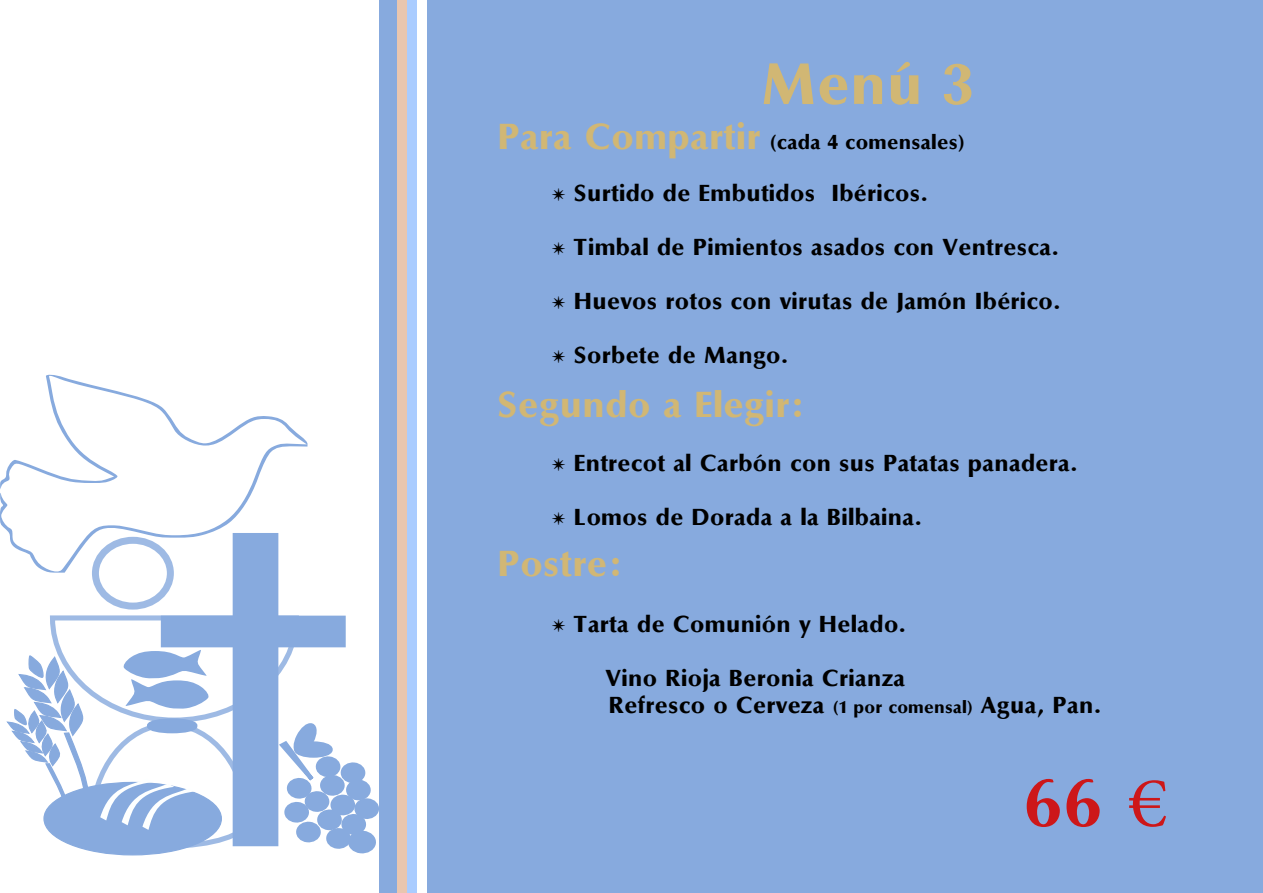
<style>
.page{position:relative;width:1263px;height:893px;background:#fff}
.page>*{position:absolute;margin:0;border:0;box-sizing:border-box;transform-origin:0 0}
.t1{font:700 72px "Optane";color:#cd1719}
.t2{font:800 60px "Optane";color:#d1b774}
.t3{font:800 37.5px "Optane";color:#d1b774}
.t4{font:800 37.5px "Optane";color:#d1b775}
.t5{font:800 24px/27px "Optane";color:#000}
.t6{font:800 21px "Optane";color:#000}
.s1{font-size:37.5px;color:#d1b774}
.s2{font-family:"Minion Pro";font-weight:400}
.s3{font-size:18px}
</style>
<div class="page">
<div style="left:92px;top:537px;width:82px;height:73px;border:7px solid #87aade;border-radius:50%"></div>
<div style="left:235px;top:535px;width:41px;height:309px;background:#87aade"></div>
<div style="left:233px;top:533px;width:45px;height:313px;border:4px solid #87aade"></div>
<svg style="left:6px;top:615px;width:373px;height:241px"></svg>
<svg style="left:0;top:374px;width:307px;height:199px"></svg>
<div style="left:379px;top:0;width:884px;height:893px;background:#87aade"></div>
<div style="left:408px;top:0;width:9px;height:893px;background:#acf"></div>
<div style="left:397px;top:0;width:10px;height:893px;background:#e9c6af"></div>
<div style="left:418px;top:0;width:9px;height:893px;background:#fff"></div>
<h2 class="t2" style="left:761px;top:49px;width:214px">Menú 3</h2>
<p class="t6" style="left:497px;top:130px;width:469px"><span class="s1">Para Compartir</span> (cada 4 comensales)</p>
<p class="t5" style="left:551px;top:180px;width:378px"><span class="s2">✴</span> Surtido de Embutidos Ibéricos.</p>
<p class="t5" style="left:551px;top:234px;width:509px"><span class="s2">✴</span> Timbal de Pimientos asados con Ventresca.</p>
<p class="t5" style="left:551px;top:288px;width:511px"><span class="s2">✴</span> Huevos rotos con virutas de Jamón Ibérico.</p>
<p class="t5" style="left:551px;top:342px;width:239px"><span class="s2">✴</span> Sorbete de Mango.</p>
<h3 class="t3" style="left:497px;top:383px;width:311px">Segundo a Elegir:</h3>
<p class="t5" style="left:551px;top:450px;width:528px"><span class="s2">✴</span> Entrecot al Carbón con sus Patatas panadera.</p>
<p class="t5" style="left:551px;top:504px;width:372px"><span class="s2">✴</span> Lomos de Dorada a la Bilbaina.</p>
<h3 class="t4" style="left:497px;top:542px;width:128px">Postre:</h3>
<p class="t5" style="left:551px;top:611px;width:357px"><span class="s2">✴</span> Tarta de Comunión y Helado.</p>
<p class="t5" style="left:605px;top:665px;width:498px">Vino Rioja Beronia Crianza<br>Refresco o Cerveza <span class="s3">(1 por comensal)</span> Agua, Pan.</p>
<h1 class="t1" style="left:1024px;top:759px;width:147px">66 <span class="s2">€</span></h1>
</div>
